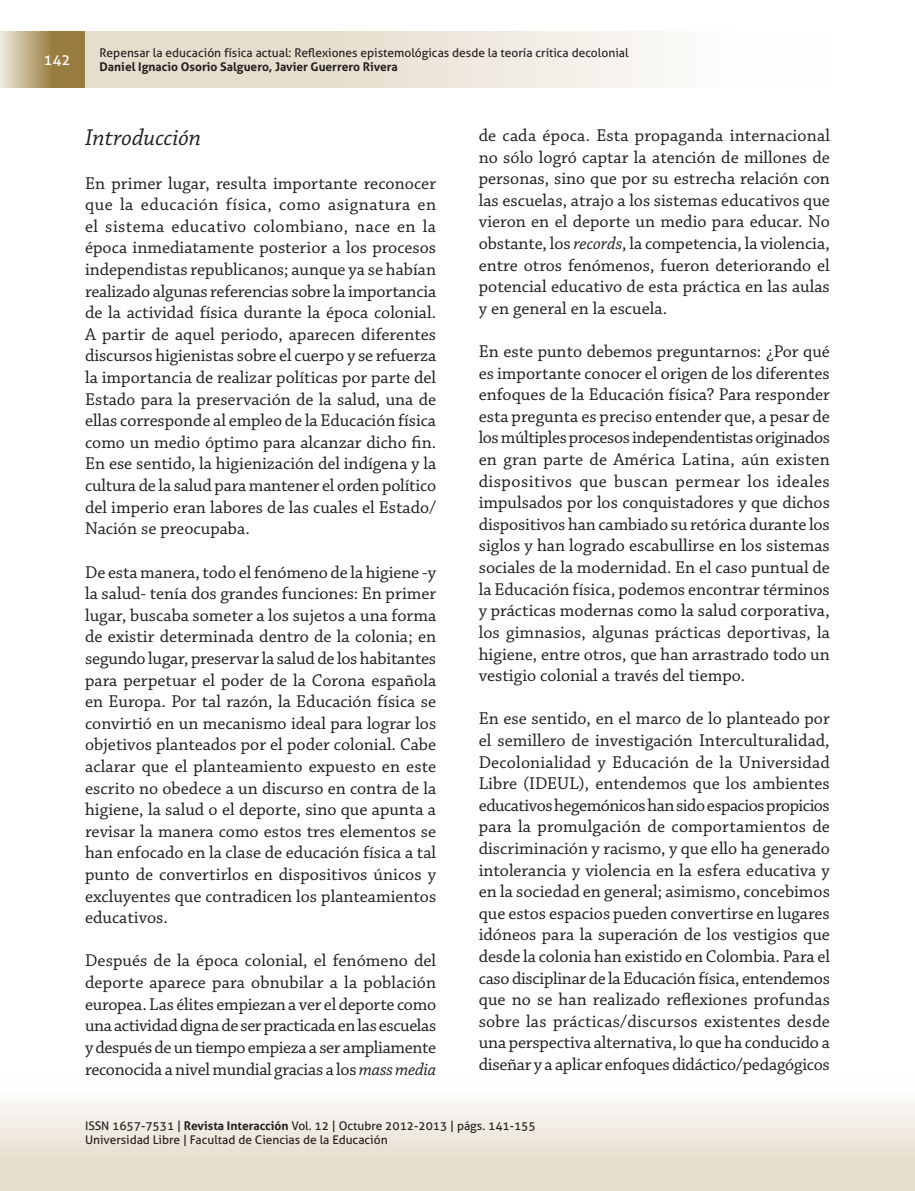
<style>
.page{position:relative;width:915px;height:1191px;background:#fff}
.page>*{position:absolute;margin:0;border:0;box-sizing:border-box;transform-origin:0 0}
.Subtítulo{font:italic 24px "Chaparral Pro";color:#231f20}
.Cuerpo_de_texto{font:18px/21.6px "Chaparral Pro";color:#231f20;text-align:justify}
.Cuerpo_de_texto-2{font:15px "Aller";color:#fff}
.t1{font:12px/14.4px "Aller";color:#231f20}
.t2{font:700 12px "Aller";color:#231f20}
.s1{font-style:italic}
.s2{font-weight:700}
</style>
<div class="page">
<hr style="left:914px;top:1077px;width:1px;height:114px;background:#e6ddcc">
<div style="left:0;top:1077px;width:914px;height:114px;background:linear-gradient(to bottom,#fff,#e1d6c2)"></div>
<div style="left:85px;top:31px;width:744px;height:57px;background:linear-gradient(to right,#e0d5c0,#fff)"></div>
<svg style="left:0;top:31px;width:85px;height:57px;background:#b39f72"></svg>
<p class="Cuerpo_de_texto-2" style="left:44px;top:51px;width:28px">142</p>
<p class="t1" style="left:99px;top:45px;width:530px">Repensar la educación física actual: Reflexiones epistemológicas desde la teoría crítica decolonial</p>
<p class="t2" style="left:99px;top:59px;width:299px">Daniel Ignacio Osorio Salguero, Javier Guerrero Rivera</p>
<p class="Subtítulo" style="left:85px;top:125px;width:117px">Introducción</p>
<p class="Cuerpo_de_texto" style="left:85px;top:173px;width:352px">En primer lugar, resulta importante reconocer que la educación física, como asignatura en el sistema educativo colombiano, nace en la época inmediatamente posterior a los procesos independistas republicanos; aunque ya se habían realizado algunas referencias sobre la importancia de la actividad física durante la época colonial.<br>A partir de aquel periodo, aparecen diferentes discursos higienistas sobre el cuerpo y se refuerza la importancia de realizar políticas por parte del Estado para la preservación de la salud, una de ellas corresponde al empleo de la Educación física como un medio óptimo para alcanzar dicho fin.<br>En ese sentido, la higienización del indígena y la cultura de la salud para mantener el orden político del imperio eran labores de las cuales el Estado/ Nación se preocupaba.</p>
<p class="Cuerpo_de_texto" style="left:85px;top:562px;width:352px">De esta manera, todo el fenómeno de la higiene -y la salud- tenía dos grandes funciones: En primer lugar, buscaba someter a los sujetos a una forma de existir determinada dentro de la colonia; en segundo lugar, preservar la salud de los habitantes para perpetuar el poder de la Corona española en Europa. Por tal razón, la Educación física se convirtió en un mecanismo ideal para lograr los objetivos planteados por el poder colonial. Cabe aclarar que el planteamiento expuesto en este escrito no obedece a un discurso en contra de la higiene, la salud o el deporte, sino que apunta a revisar la manera como estos tres elementos se han enfocado en la clase de educación física a tal punto de convertirlos en dispositivos únicos y excluyentes que contradicen los planteamientos educativos.</p>
<p class="Cuerpo_de_texto" style="left:85px;top:950px;width:352px">Después de la época colonial, el fenómeno del deporte aparece para obnubilar a la población europea. Las élites empiezan a ver el deporte como una actividad digna de ser practicada en las escuelas y después de un tiempo empieza a ser ampliamente reconocida a nivel mundial gracias a los <span class="s1">mass media</span></p>
<p class="Cuerpo_de_texto" style="left:478px;top:125px;width:352px">de cada época. Esta propaganda internacional no sólo logró captar la atención de millones de personas, sino que por su estrecha relación con las escuelas, atrajo a los sistemas educativos que vieron en el deporte un medio para educar. No obstante, los <span class="s1">records</span>, la competencia, la violencia, entre otros fenómenos, fueron deteriorando el potencial educativo de esta práctica en las aulas y en general en la escuela.</p>
<p class="Cuerpo_de_texto" style="left:478px;top:341px;width:352px">En este punto debemos preguntarnos: ¿Por qué es importante conocer el origen de los diferentes enfoques de la Educación física? Para responder esta pregunta es preciso entender que, a pesar de los múltiples procesos independentistas originados en gran parte de América Latina, aún existen dispositivos que buscan permear los ideales impulsados por los conquistadores y que dichos dispositivos han cambiado su retórica durante los siglos y han logrado escabullirse en los sistemas sociales de la modernidad. En el caso puntual de la Educación física, podemos encontrar términos y prácticas modernas como la salud corporativa, los gimnasios, algunas prácticas deportivas, la higiene, entre otros, que han arrastrado todo un vestigio colonial a través del tiempo.</p>
<p class="Cuerpo_de_texto" style="left:478px;top:708px;width:352px">En ese sentido, en el marco de lo planteado por el semillero de investigación Interculturalidad, Decolonialidad y Educación de la Universidad Libre (IDEUL), entendemos que los ambientes educativos hegemónicos han sido espacios propicios para la promulgación de comportamientos de discriminación y racismo, y que ello ha generado intolerancia y violencia en la esfera educativa y en la sociedad en general; asimismo, concebimos que estos espacios pueden convertirse en lugares idóneos para la superación de los vestigios que desde la colonia han existido en Colombia. Para el caso disciplinar de la Educación física, entendemos que no se han realizado reflexiones profundas sobre las prácticas/discursos existentes desde una perspectiva alternativa, lo que ha conducido a diseñar y a aplicar enfoques didáctico/pedagógicos</p>
<p class="t1" style="left:85px;top:1118px;width:452px">ISSN 1657-7531 | <span class="s2">Revista Interacción</span> Vol. 12 | Octubre 2012-2013 | págs. 141-155<br>Universidad Libre | Facultad de Ciencias de la Educación</p>
</div>
